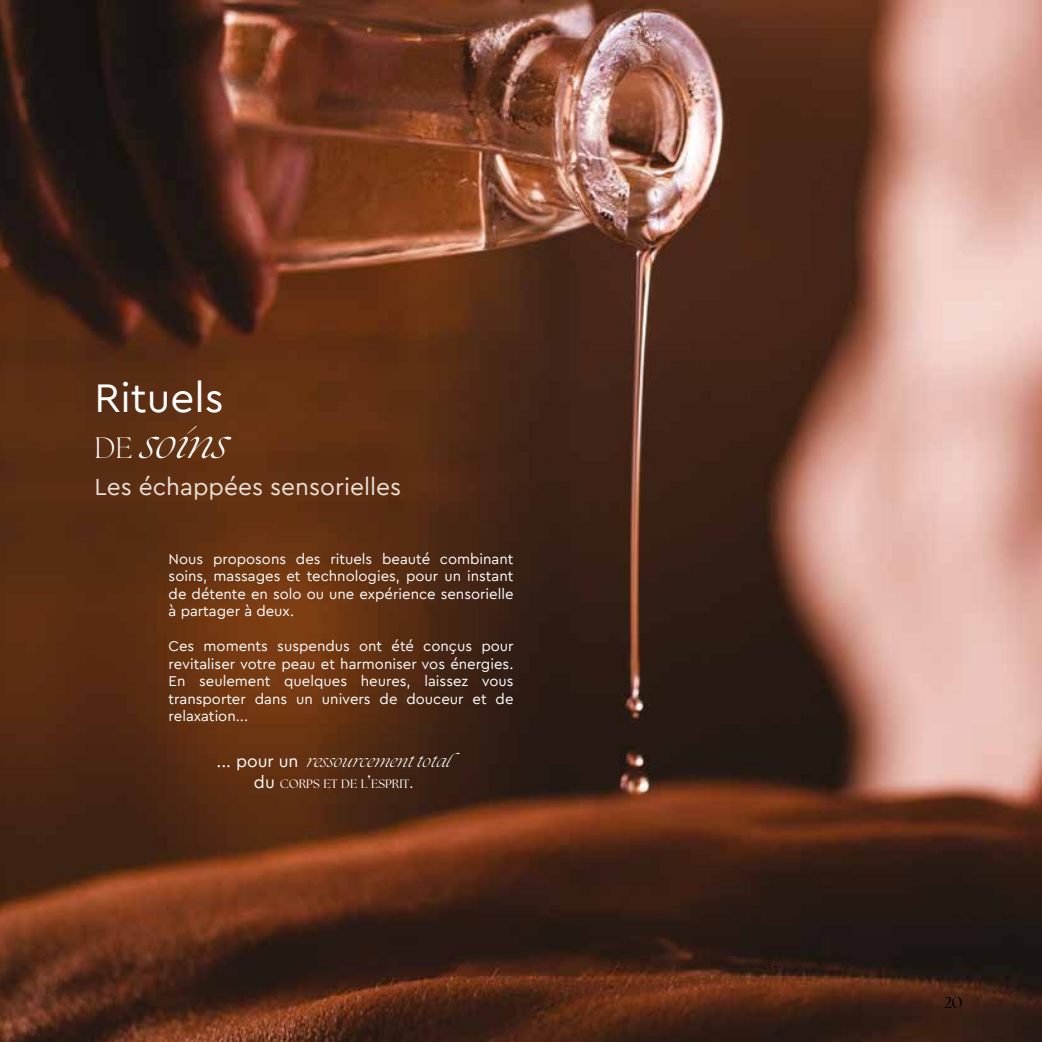
<style>
.page{position:relative;width:1042px;height:1042px;background:#fff}
.page>*{position:absolute;margin:0;border:0;box-sizing:border-box;transform-origin:0 0}
.t1{font:42px "Cera Pro";color:#fff}
.t2{font:italic 300 42px "The Seasons";color:#fff}
.t3{font:24.5px "Cera Pro";color:#eae0d7}
.t4{font:italic 300 17.5px "The Seasons";letter-spacing:-.01em;color:#fff}
.t5{font:15.75px "The Seasons";color:#000}
.t6{font:14.88px/17.5px "Cera Pro";color:#fff;text-align:justify}
.t7{font:12.25px "The Seasons";color:#fff}
.s1{font-style:normal;font-size:29.4px}
.s2{font-family:"Cera Pro";font-weight:400;font-style:normal}
.s3{font-family:"Cera Pro";font-size:17.5px}
.s4{font-size:17.5px}
</style>
<div class="page">
<img style="left:0;top:0;width:1041px;height:1042px">
<hr style="left:1041px;top:0;width:1px;height:1042px;background:#f3e8da">
<h1 class="t1" style="left:94px;top:367px;width:131px">Rituels</h1>
<h1 class="t2" style="left:94px;top:413px;width:136px"><span class="s1">de</span> soins</h1>
<h2 class="t3" style="left:94px;top:469px;width:308px">Les échappées sensorielles</h2>
<p class="t6" style="left:169px;top:550px;width:346px">Nous proposons des rituels beauté combinant soins, massages et technologies, pour un instant de détente en solo ou une expérience sensorielle à partager à deux.</p>
<p class="t6" style="left:169px;top:637px;width:346px">Ces moments suspendus ont été conçus pour revitaliser votre peau et harmoniser vos énergies.<br>En seulement quelques heures, laissez vous transporter dans un univers de douceur et de relaxation...</p>
<p class="t4" style="left:216px;top:748px;width:245px"><span class="s2">... pour un</span> ressourcement total</p>
<p class="t7" style="left:254px;top:776px;width:161px"><span class="s3">du</span> CORPS ET DE L<span class="s4">’</span>ESPRIT<span class="s4">.</span></p>
<p class="t5" style="left:944px;top:992px;width:20px">20</p>
</div>
